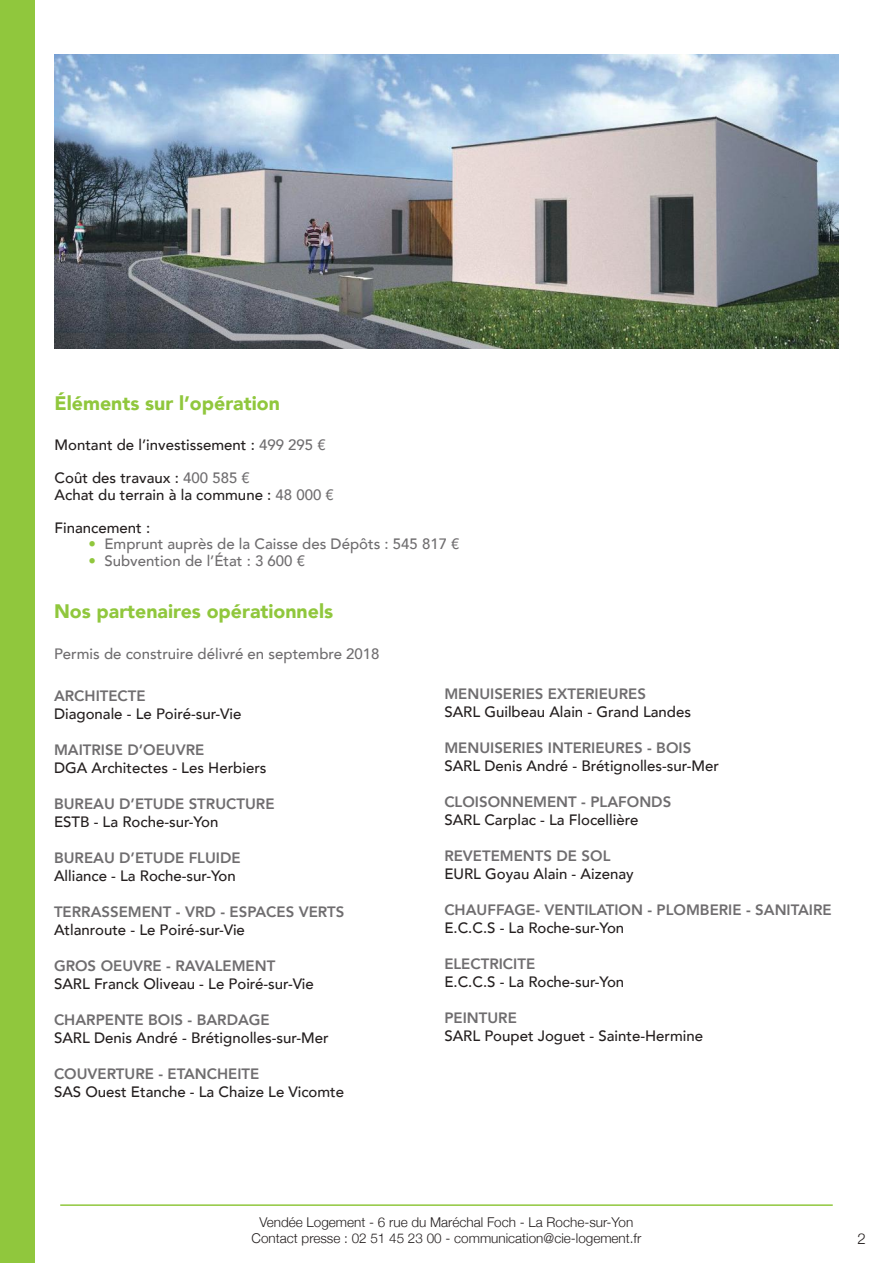
<style>
.page{position:relative;width:893px;height:1263px;background:#fff}
.page>*{position:absolute;margin:0;border:0;box-sizing:border-box;transform-origin:0 0}
.t1{font:900 19.5px "Avenir";color:#90c73d}
.t2{font:500 15px/16.5px "Avenir";color:#241f1f}
.t3{font:800 15px "Avenir";color:#6f6d6f}
.t4{font:500 15px "Avenir";color:#6f6d6f}
.t5{font:300 15px "Helvetica Neue";color:#241f1f}
.t6{font:300 13.5px/16.2px "Helvetica Neue";color:#241f1f;text-align:center}
.s1{color:#6f6d6f}
.s2{color:#90c73d}
</style>
<div class="page">
<div style="left:0;top:0;width:34px;height:1263px;background:#90c73d"></div>
<hr style="left:60px;top:1204px;width:773px;height:2px;background:#90c73d">
<img style="left:54px;top:54px;width:785px;height:294px">
<h1 class="t1" style="left:55px;top:387px;width:227px">Éléments sur l’opération</h1>
<p class="t2" style="left:55px;top:436px;width:273px">Montant de l’investissement : <span class="s1">499 295 €</span></p>
<p class="t2" style="left:55px;top:469px;width:281px">Coût des travaux : <span class="s1">400 585 €<br></span>Achat du terrain à la commune : <span class="s1">48 000 €</span></p>
<p class="t2" style="left:55px;top:518px;width:97px">Financement :</p>
<p class="t4" style="left:89px;top:531px;width:372px"><span class="s2">•</span> Emprunt auprès de la Caisse des Dépôts : 545 817 €</p>
<p class="t4" style="left:89px;top:547px;width:218px"><span class="s2">•</span> Subvention de l’État : 3 600 €</p>
<h1 class="t1" style="left:54px;top:594px;width:281px">Nos partenaires opérationnels</h1>
<p class="t4" style="left:54px;top:641px;width:327px">Permis de construire délivré en septembre 2018</p>
<p class="t3" style="left:54px;top:684px;width:93px">ARCHITECTE</p>
<p class="t2" style="left:54px;top:704px;width:189px">Diagonale - Le Poiré-sur-Vie</p>
<p class="t3" style="left:54px;top:738px;width:152px">MAITRISE D’OEUVRE</p>
<p class="t2" style="left:54px;top:758px;width:214px">DGA Architectes - Les Herbiers</p>
<p class="t3" style="left:54px;top:792px;width:222px">BUREAU D’ETUDE STRUCTURE</p>
<p class="t2" style="left:54px;top:812px;width:166px">ESTB - La Roche-sur-Yon</p>
<p class="t3" style="left:54px;top:846px;width:188px">BUREAU D’ETUDE FLUIDE</p>
<p class="t2" style="left:54px;top:866px;width:183px">Alliance - La Roche-sur-Yon</p>
<p class="t3" style="left:54px;top:900px;width:292px">TERRASSEMENT - VRD - ESPACES VERTS</p>
<p class="t2" style="left:54px;top:920px;width:192px">Atlanroute - Le Poiré-sur-Vie</p>
<p class="t3" style="left:54px;top:954px;width:223px">GROS OEUVRE - RAVALEMENT</p>
<p class="t2" style="left:54px;top:974px;width:261px">SARL Franck Oliveau - Le Poiré-sur-Vie</p>
<p class="t3" style="left:54px;top:1008px;width:217px">CHARPENTE BOIS - BARDAGE</p>
<p class="t2" style="left:54px;top:1028px;width:276px">SARL Denis André - Brétignolles-sur-Mer</p>
<p class="t3" style="left:54px;top:1062px;width:207px">COUVERTURE - ETANCHEITE</p>
<p class="t2" style="left:54px;top:1082px;width:292px">SAS Ouest Etanche - La Chaize Le Vicomte</p>
<p class="t3" style="left:444px;top:682px;width:203px">MENUISERIES EXTERIEURES</p>
<p class="t2" style="left:444px;top:703px;width:248px">SARL Guilbeau Alain - Grand Landes</p>
<p class="t3" style="left:444px;top:736px;width:248px">MENUISERIES INTERIEURES - BOIS</p>
<p class="t2" style="left:444px;top:757px;width:276px">SARL Denis André - Brétignolles-sur-Mer</p>
<p class="t3" style="left:444px;top:790px;width:228px">CLOISONNEMENT - PLAFONDS</p>
<p class="t2" style="left:444px;top:811px;width:195px">SARL Carplac - La Flocellière</p>
<p class="t3" style="left:444px;top:844px;width:168px">REVETEMENTS DE SOL</p>
<p class="t2" style="left:444px;top:865px;width:191px">EURL Goyau Alain - Aizenay</p>
<p class="t3" style="left:444px;top:898px;width:389px">CHAUFFAGE- VENTILATION - PLOMBERIE - SANITAIRE</p>
<p class="t2" style="left:444px;top:919px;width:181px">E.C.C.S - La Roche-sur-Yon</p>
<p class="t3" style="left:444px;top:952px;width:92px">ELECTRICITE</p>
<p class="t2" style="left:444px;top:973px;width:181px">E.C.C.S - La Roche-sur-Yon</p>
<p class="t3" style="left:444px;top:1006px;width:74px">PEINTURE</p>
<p class="t2" style="left:444px;top:1027px;width:260px">SARL Poupet Joguet - Sainte-Hermine</p>
<p class="t6" style="left:252px;top:1213px;width:391px">Vendée Logement - 6 rue du Maréchal Foch - La Roche-sur-Yon<br>Contact presse : 02 51 45 23 00 - communication@cie-logement.fr</p>
<p class="t5" style="left:857px;top:1227px;width:10px">2</p>
</div>
